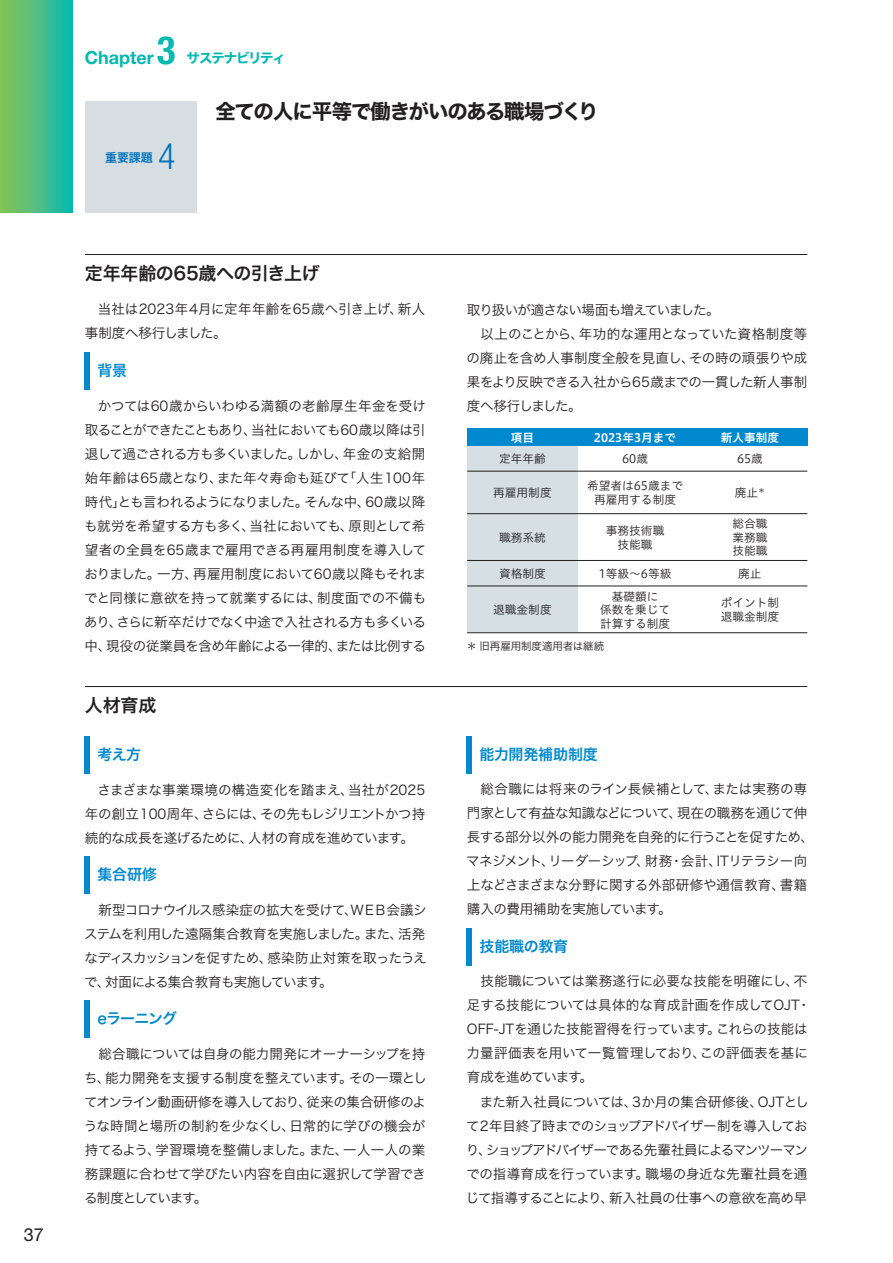
<style>
.page{position:relative;width:893px;height:1263px;background:#fff}
.page>*{position:absolute;margin:0;border:0;box-sizing:border-box;transform-origin:0 0}
.t1{font:300 condensed 36px "Helvetica Neue LT Std";color:#0072bc}
.t2{font:20.4px "Hira Kaku Std N W7";letter-spacing:-.055em;color:#231f20}
.t3{font:18px "Hira Kaku Std N W6";letter-spacing:-.015em;color:#231f20}
.t4{font:700 18px "Helvetica Neue LT Std";color:#03b9b0}
.t5{font:18px "Helvetica Neue LT Std";color:#231f20}
.t6{font:15px "Hira Kaku Std N W6";letter-spacing:-.01em;color:#0089cf}
.t7{font:13.5px/24px "Hira Kaku Std N W3";letter-spacing:-.03em;color:#231f20;text-align:justify}
.t8{font:13.5px/24px "Hira Kaku Std N W3";letter-spacing:-.01em;color:#231f20}
.t9{font:13.5px/24px "Hira Kaku Std N W3";color:#231f20}
.t10{font:13.5px "Hira Kaku Std N W3";letter-spacing:.005em;color:#231f20}
.t11{font:13.5px "Hira Kaku Std N W3";letter-spacing:-.07em;color:#231f20}
.t12{font:13.5px "Hira Kaku Std N W3";letter-spacing:-.075em;color:#231f20}
.t13{font:13.5px "Hira Kaku Std N W7";letter-spacing:-.1em;color:#03b9b0}
.t14{font:12px "Hira Kaku Std N W6";color:#0072bc}
.t15{font:11.7px/13.5px "Hiragino UD Sans Std N W3";color:#231f20;text-align:center}
.t16{font:11.7px "Hiragino UD Sans Std N W6";color:#fff}
.t17{font:10.5px "Hira Kaku Std N W3";letter-spacing:-.015em;color:#231f20}
.s1{font-stretch:condensed;font-size:39px}
</style>
<div class="page">
<div style="left:467px;top:446px;width:111px;height:186px;background:#d6dfe4"></div>
<div style="left:467px;top:429px;width:340px;height:17px;background:#0089cf"></div>
<hr style="left:467px;top:471px;width:340px;height:1px;background:#231f20">
<hr style="left:467px;top:513px;width:340px;height:1px;background:#231f20">
<hr style="left:467px;top:560px;width:340px;height:1px;background:#231f20">
<hr style="left:467px;top:586px;width:340px;height:1px;background:#231f20">
<hr style="left:467px;top:632px;width:340px;height:1px;background:#231f20">
<hr style="left:85px;top:254px;width:722px;height:1px;background:#231f20">
<hr style="left:85px;top:686px;width:722px;height:1px;background:#231f20">
<div style="left:85px;top:352px;width:5px;height:37px;background:#0089cf"></div>
<div style="left:85px;top:735px;width:5px;height:38px;background:#0089cf"></div>
<div style="left:85px;top:855px;width:5px;height:38px;background:#0089cf"></div>
<div style="left:85px;top:999px;width:5px;height:38px;background:#0089cf"></div>
<div style="left:467px;top:735px;width:5px;height:38px;background:#0089cf"></div>
<div style="left:467px;top:927px;width:5px;height:38px;background:#0089cf"></div>
<div style="left:85px;top:101px;width:112px;height:112px;background:#d6dee2"></div>
<div style="left:0;top:0;width:72px;height:213px;background:linear-gradient(to right,#8dc353,#10b9b0)"></div>
<h3 class="t5" style="left:24px;top:1224px;width:22px">37</h3>
<h3 class="t4" style="left:85px;top:46px;width:92px">Chapter <span class="s1">3</span></h3>
<p class="t13" style="left:187px;top:47px;width:100px">サステナビリティ</p>
<p class="t14" style="left:105px;top:148px;width:49px">重要課題</p>
<h1 class="t1" style="left:158px;top:136px;width:19px">4</h1>
<h2 class="t2" style="left:215px;top:95px;width:385px">全ての人に平等で働きがいのある職場づくり</h2>
<h3 class="t3" style="left:85px;top:259px;width:236px">定年年齢の65歳への引き上げ</h3>
<p class="t9" style="left:85px;top:297px;width:342px;text-indent:13px">当社は2023年4月に定年年齢を65歳へ引き上げ、新人事制度へ移行しました。</p>
<p class="t6" style="left:97px;top:359px;width:31px">背景</p>
<p class="t7" style="left:84px;top:393px;width:343px;text-indent:14px">かつては60歳からいわゆる満額の老齢厚生年金を受け取ることができたこともあり、当社においても60歳以降は引退して過ごされる方も多くいました。しかし、年金の支給開始年齢は65歳となり、また年々寿命も延びて「人生100年時代」とも言われるようになりました。そんな中、60歳以降も就労を希望する方も多く、当社においても、原則として希望者の全員を65歳まで雇用できる再雇用制度を導入しておりました。一方、再雇用制度において60歳以降もそれまでと同様に意欲を持って就業するには、制度面での不備もあり、さらに新卒だけでなく中途で入社される方も多くいる中、現役の従業員を含め年齢による一律的、または比例する</p>
<h3 class="t3" style="left:85px;top:691px;width:73px">人材育成</h3>
<p class="t6" style="left:97px;top:743px;width:45px">考え方</p>
<p class="t7" style="left:85px;top:777px;width:342px;text-indent:13px">さまざまな事業環境の構造変化を踏まえ、当社が2025年の創立100周年、さらには、その先もレジリエントかつ持続的な成長を遂げるために、人材の育成を進めています。</p>
<p class="t6" style="left:97px;top:863px;width:61px">集合研修</p>
<p class="t7" style="left:84px;top:897px;width:344px;text-indent:14px">新型コロナウイルス感染症の拡大を受けて、ＷＥＢ会議システムを利用した遠隔集合教育を実施しました。また、活発なディスカッションを促すため、感染防止対策を取ったうえで、対面による集合教育も実施しています。</p>
<p class="t6" style="left:97px;top:1007px;width:81px">eラーニング</p>
<p class="t7" style="left:84px;top:1041px;width:345px;text-align:left;text-indent:14px">総合職については自身の能力開発にオーナーシップを持ち、能力開発を支援する制度を整えています。その一環としてオンライン動画研修を導入しており、従来の集合研修のような時間と場所の制約を少なくし、日常的に学びの機会が持てるよう、学習環境を整備しました。また、一人一人の業務課題に合わせて学びたい内容を自由に選択して学習できる制度としています。</p>
<p class="t11" style="left:467px;top:299px;width:254px">取り扱いが適さない場面も増えていました。</p>
<p class="t10" style="left:480px;top:323px;width:328px">以上のことから、年功的な運用となっていた資格制度等</p>
<p class="t8" style="left:467px;top:345px;width:342px">の廃止を含め人事制度全般を見直し、その時の頑張りや成</p>
<p class="t7" style="left:467px;top:369px;width:342px">果をより反映できる入社から65歳までの一貫した新人事制</p>
<p class="t12" style="left:467px;top:395px;width:116px">度へ移行しました。</p>
<p class="t16" style="left:511px;top:428px;width:25px">項目</p>
<p class="t16" style="left:594px;top:428px;width:84px">2023年3月まで</p>
<p class="t16" style="left:721px;top:428px;width:60px">新人事制度</p>
<p class="t15" style="left:499px;top:451px;width:48px">定年年齢</p>
<p class="t15" style="left:622px;top:451px;width:27px">60歳</p>
<p class="t15" style="left:737px;top:451px;width:27px">65歳</p>
<p class="t15" style="left:493px;top:485px;width:60px">再雇用制度</p>
<p class="t15" style="left:587px;top:478px;width:98px">希望者は65歳まで再雇用する制度</p>
<p class="t15" style="left:735px;top:485px;width:32px">廃止<sup>＊</sup></p>
<p class="t15" style="left:499px;top:530px;width:48px">職務系統</p>
<p class="t15" style="left:606px;top:523px;width:60px">事務技術職技能職</p>
<p class="t15" style="left:732px;top:516px;width:37px;text-align:justify">総合職業務職技能職</p>
<p class="t15" style="left:499px;top:566px;width:48px">資格制度</p>
<p class="t15" style="left:599px;top:566px;width:74px">1等級～6等級</p>
<p class="t15" style="left:738px;top:566px;width:25px">廃止</p>
<p class="t15" style="left:493px;top:602px;width:60px">退職金制度</p>
<p class="t15" style="left:600px;top:589px;width:72px">基礎額に<br>係数を乗じて計算する制度</p>
<p class="t15" style="left:721px;top:596px;width:60px;text-align:left">ポイント制退職金制度</p>
<p class="t17" style="left:466px;top:638px;width:139px">＊ 旧再雇用制度適用者は継続</p>
<p class="t6" style="left:479px;top:743px;width:120px">能力開発補助制度</p>
<p class="t7" style="left:466px;top:777px;width:349px;text-align:left;text-indent:14px">総合職には将来のライン長候補として、または実務の専門家として有益な知識などについて、現在の職務を通じて伸長する部分以外の能力開発を自発的に行うことを促すため、マネジメント、リーダーシップ、財務・会計、ITリテラシー向上などさまざまな分野に関する外部研修や通信教育、書籍購入の費用補助を実施しています。</p>
<p class="t6" style="left:479px;top:935px;width:90px">技能職の教育</p>
<p class="t8" style="left:466px;top:969px;width:346px;text-indent:14px">技能職については業務遂行に必要な技能を明確にし、不足する技能については具体的な育成計画を作成してOJT・<br>OFF-JTを通じた技能習得を行っています。これらの技能は力量評価表を用いて一覧管理しており、この評価表を基に育成を進めています。</p>
<p class="t7" style="left:466px;top:1089px;width:345px;text-align:left;text-indent:14px">また新入社員については、3か月の集合研修後、OJTとして2年目終了時までのショップアドバイザー制を導入しており、ショップアドバイザーである先輩社員によるマンツーマンでの指導育成を行っています。職場の身近な先輩社員を通じて指導することにより、新入社員の仕事への意欲を高め早</p>
</div>
